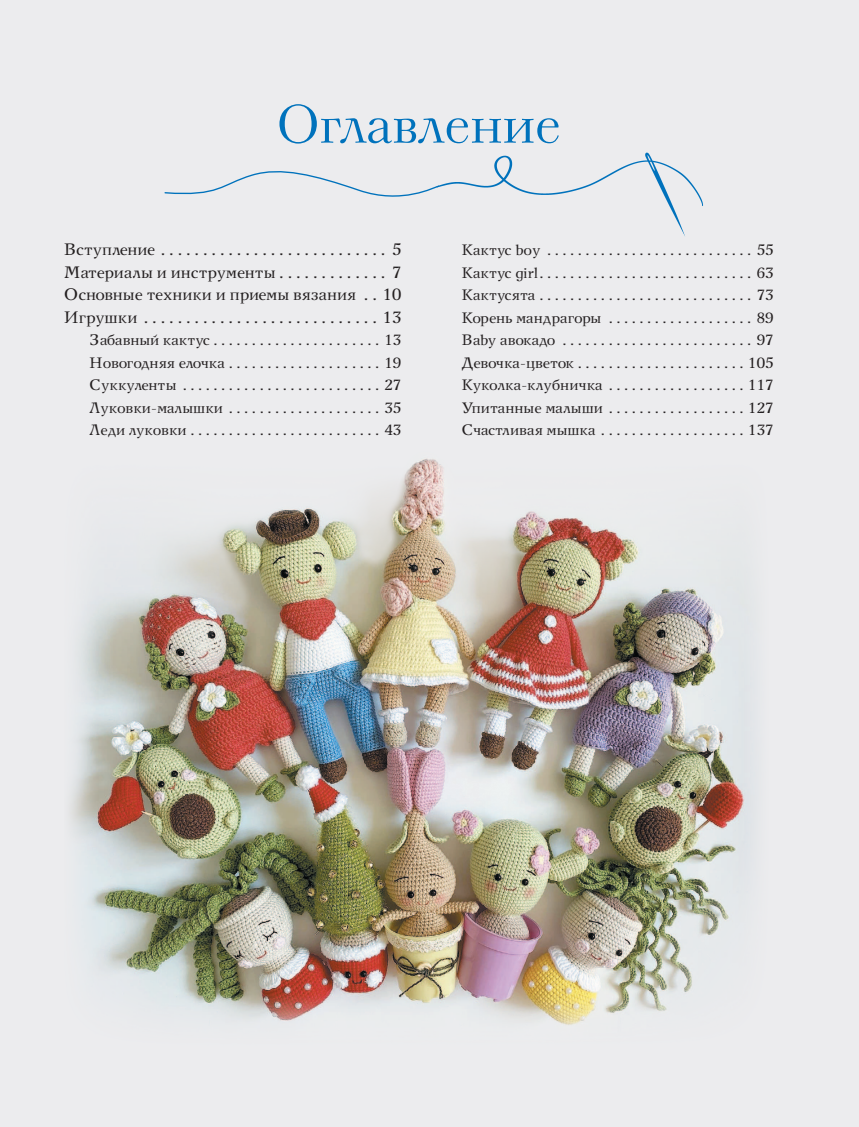
<style>
.page{position:relative;width:859px;height:1127px;background:#ececee}
.page>*{position:absolute;margin:0;border:0;box-sizing:border-box;transform-origin:0 0}
.t1{font:54px "Neva";color:#0072bc}
.t2{font:16.5px/22.5px "New Journal";color:#231f20;text-align:justify}
.t3{font:15px/22.5px "New Journal";color:#231f20;text-align:justify}
</style>
<div class="page">
<img style="left:70px;top:458px;width:685px;height:567px">
<img style="left:440px;top:152px;width:263px;height:84px">
<svg style="left:164px;top:171px;width:276px;height:26px"></svg>
<h1 class="t1" style="left:277px;top:104px;width:286px">Оглавление</h1>
<p class="t2" style="left:64px;top:240px;width:339px">Вступление ........................... 5<br>Материалы и инструменты . . . . . . . . . . . . . 7<br>Основные техники и приемы вязания . . 10<br>Игрушки ............................ 13</p>
<p class="t3" style="left:89px;top:330px;width:313px">Забавный кактус...................... 13<br>Новогодняя елочка .................... 19<br>Суккуленты .......................... 27<br>Луковки-малышки .................... 35<br>Леди луковки ......................... 43</p>
<p class="t3" style="left:461px;top:240px;width:313px">Кактус boy ........................... 55<br>Кактус girl............................ 63<br>Кактусята ............................ 73<br>Корень мандрагоры ................... 89<br>Baby авокадо ......................... 97<br>Девочка-цветок ......................105<br>Куколка-клубничка .................. 117<br>Упитанные малыши ..................127<br>Счастливая мышка ...................137</p>
</div>
